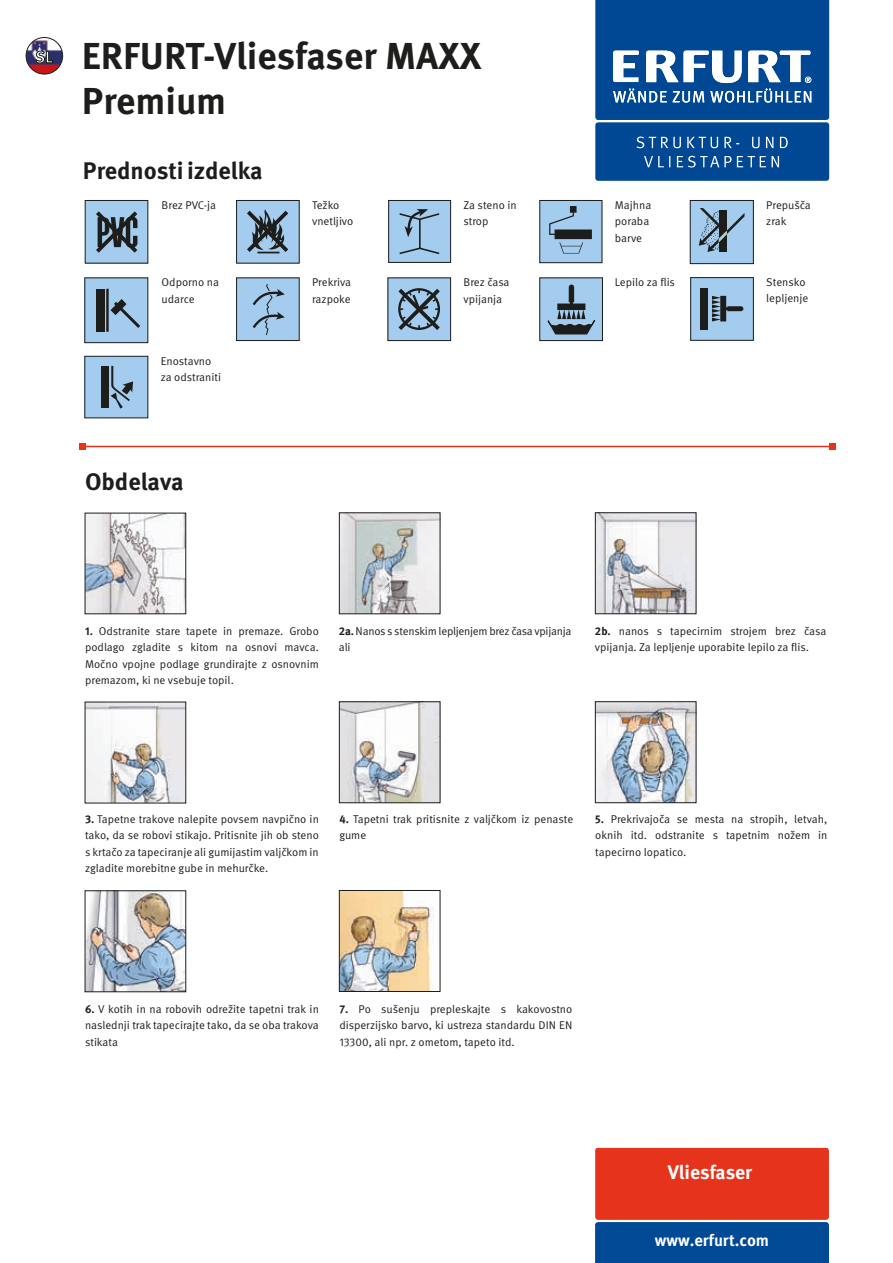
<style>
.page{position:relative;width:893px;height:1263px;background:#fff}
.page>*{position:absolute;margin:0;border:0;box-sizing:border-box;transform-origin:0 0}
.t1{font:700 37.5px/45px "Meta Pro";color:#1d1d1b}
.t2{font:700 24px "Meta Pro";color:#1d1d1b}
.t3{font:700 19.5px "Meta Pro";color:#fff}
.t4{font:700 16.5px "Meta Pro";color:#fff}
.t5{font:700 16.35px "Meta Pro";color:#fff}
.t6{font:11.25px/16.5px "Meta Pro";letter-spacing:-.005em;color:#1d1d1b}
.s1{font-weight:700}
</style>
<div class="page">
<hr style="left:82px;top:446px;width:750px;height:1px;background:#e6341c">
<svg style="left:79px;top:443px;width:6px;height:6px"></svg>
<svg style="left:829px;top:443px;width:6px;height:6px"></svg>
<svg style="left:595px;top:1148px;width:234px;height:115px;background:#94404b"></svg>
<div style="left:691px;top:278px;width:62px;height:62px;background:#a3ccee"></div>
<svg style="left:712px;top:296px;width:31px;height:25px"></svg>
<div style="left:700px;top:288px;width:8px;height:41px;background:#1d1d1b"></div>
<div style="left:690px;top:277px;width:63px;height:63px;border:1px solid #1d1d1b"></div>
<svg style="left:87px;top:358px;width:59px;height:58px;background:#8db0cc"></svg>
<svg style="left:595px;top:0;width:234px;height:120px;background:#2864a4"></svg>
<div style="left:595px;top:122px;width:234px;height:59px;background:#004894;border-radius:3px"></div>
<svg style="left:644px;top:156px;width:135px;height:12px"></svg>
<svg style="left:637px;top:137px;width:151px;height:11px"></svg>
<div style="left:85px;top:201px;width:63px;height:62px;background:#a3ccee"></div>
<svg style="left:96px;top:211px;width:41px;height:42px"></svg>
<div style="left:237px;top:200px;width:62px;height:63px;background:#a3ccee"></div>
<svg style="left:247px;top:209px;width:41px;height:44px"></svg>
<div style="left:236px;top:200px;width:63px;height:63px;border:1px solid #1d1d1b"></div>
<svg style="left:390px;top:202px;width:59px;height:59px;background:#97bddc"></svg>
<div style="left:388px;top:200px;width:63px;height:63px;border:1px solid #1d1d1b"></div>
<svg style="left:542px;top:202px;width:58px;height:59px;background:#8fb2cf"></svg>
<div style="left:540px;top:200px;width:62px;height:63px;border:1px solid #1d1d1b"></div>
<div style="left:690px;top:200px;width:63px;height:63px;background:#a3ccee"></div>
<svg style="left:699px;top:208px;width:45px;height:44px"></svg>
<div style="left:690px;top:200px;width:63px;height:64px;border:1px solid #1d1d1b"></div>
<svg style="left:87px;top:280px;width:59px;height:61px;background:#89aac6"></svg>
<svg style="left:238px;top:280px;width:59px;height:59px;background:#99c0df"></svg>
<div style="left:236px;top:278px;width:63px;height:63px;border:1px solid #1d1d1b"></div>
<div style="left:388px;top:278px;width:63px;height:63px;background:#a3ccee"></div>
<div style="left:398px;top:288px;width:42px;height:42px;border:2px solid #1d1d1b;border-radius:50%"></div>
<svg style="left:398px;top:289px;width:42px;height:41px"></svg>
<div style="left:388px;top:278px;width:63px;height:63px;border:1px solid #1d1d1b"></div>
<div style="left:540px;top:278px;width:62px;height:63px;background:#a3ccee"></div>
<svg style="left:547px;top:284px;width:48px;height:51px"></svg>
<div style="left:540px;top:278px;width:63px;height:63px;border:1px solid #1d1d1b"></div>
<img style="left:87px;top:515px;width:97px;height:97px">
<img style="left:597px;top:514px;width:97px;height:98px">
<div style="left:595px;top:512px;width:101px;height:102px;border:1px solid #1d1d1b"></div>
<img style="left:341px;top:514px;width:97px;height:98px">
<div style="left:339px;top:512px;width:101px;height:102px;border:1px solid #1d1d1b"></div>
<img style="left:87px;top:704px;width:97px;height:97px">
<img style="left:597px;top:703px;width:97px;height:98px">
<div style="left:595px;top:701px;width:101px;height:102px;border:1px solid #1d1d1b"></div>
<img style="left:341px;top:703px;width:97px;height:98px">
<div style="left:339px;top:701px;width:101px;height:102px;border:1px solid #1d1d1b"></div>
<img style="left:87px;top:892px;width:97px;height:98px">
<div style="left:85px;top:890px;width:101px;height:102px;border:1px solid #1d1d1b"></div>
<img style="left:341px;top:892px;width:93px;height:98px">
<div style="left:339px;top:890px;width:101px;height:102px;border:1px solid #1d1d1b"></div>
<img style="left:26px;top:38px;width:37px;height:36px;border-radius:18px">
<div style="left:26px;top:37px;width:37px;height:37px;border:1px solid #1d1d1b;border-radius:50%"></div>
<svg style="left:36px;top:51px;width:17px;height:12px"></svg>
<h3 class="t5" style="left:35px;top:44px;width:19px">SL</h3>
<h1 class="t1" style="left:82px;top:32px;width:401px">ERFURT-Vliesfaser MAXX<br>Premium</h1>
<h2 class="t2" style="left:83px;top:152px;width:181px">Prednosti izdelka</h2>
<p class="t6" style="left:312px;top:196px;width:43px">Težko vnetljivo</p>
<p class="t6" style="left:162px;top:196px;width:56px">Brez PVC-ja</p>
<p class="t6" style="left:463px;top:196px;width:55px">Za steno in strop</p>
<p class="t6" style="left:615px;top:196px;width:38px">Majhna poraba barve</p>
<p class="t6" style="left:312px;top:273px;width:41px">Prekriva razpoke</p>
<p class="t6" style="left:463px;top:273px;width:48px">Brez časa vpijanja</p>
<p class="t6" style="left:162px;top:273px;width:59px">Odporno na</p>
<p class="t6" style="left:615px;top:273px;width:62px">Lepilo za flis</p>
<p class="t6" style="left:162px;top:290px;width:35px">udarce</p>
<p class="t6" style="left:161px;top:352px;width:62px">Enostavno za odstraniti</p>
<h2 class="t2" style="left:85px;top:463px;width:100px">Obdelava</h2>
<p class="t6" style="left:766px;top:196px;width:46px">Prepušča zrak</p>
<p class="t6" style="left:766px;top:273px;width:44px">Stensko lepljenje</p>
<p class="t6" style="left:85px;top:622px;width:235px;text-align:justify"><span class="s1">1.</span> Odstranite stare tapete in premaze. Grobo podlago zgladite s kitom na osnovi mavca.<br>Močno vpojne podlage grundirajte z osnovnim premazom, ki ne vsebuje topil.</p>
<p class="t6" style="left:595px;top:622px;width:233px"><span class="s1">2b.</span> nanos s tapecirnim strojem brez časa vpijanja. Za lepljenje uporabite lepilo za flis.</p>
<p class="t6" style="left:339px;top:622px;width:234px"><span class="s1">2a.</span> Nanos s stenskim lepljenjem brez časa vpijanja ali</p>
<p class="t6" style="left:85px;top:810px;width:235px;text-align:justify"><span class="s1">3.</span> Tapetne trakove nalepite povsem navpično in tako, da se robovi stikajo. Pritisnite jih ob steno s krtačo za tapeciranje ali gumijastim valjčkom in zgladite morebitne gube in mehurčke.</p>
<p class="t6" style="left:595px;top:810px;width:234px;text-align:justify"><span class="s1">5.</span> Prekrivajoča se mesta na stropih, letvah, oknih itd. odstranite s tapetnim nožem in tapecirno lopatico.</p>
<p class="t6" style="left:339px;top:810px;width:235px"><span class="s1">4.</span> Tapetni trak pritisnite z valjčkom iz penaste gume</p>
<p class="t6" style="left:85px;top:1000px;width:235px;text-align:justify"><span class="s1">6.</span> V kotih in na robovih odrežite tapetni trak in naslednji trak tapecirajte tako, da se oba trakova stikata</p>
<p class="t6" style="left:339px;top:1000px;width:234px;text-align:justify"><span class="s1">7.</span> Po sušenju prepleskajte s kakovostno disperzijsko barvo, ki ustreza standardu DIN EN 13300, ali npr. z ometom, tapeto itd.</p>
<h3 class="t3" style="left:668px;top:1157px;width:86px">Vliesfaser</h3>
<h3 class="t4" style="left:655px;top:1227px;width:116px">www.erfurt.com</h3>
</div>
